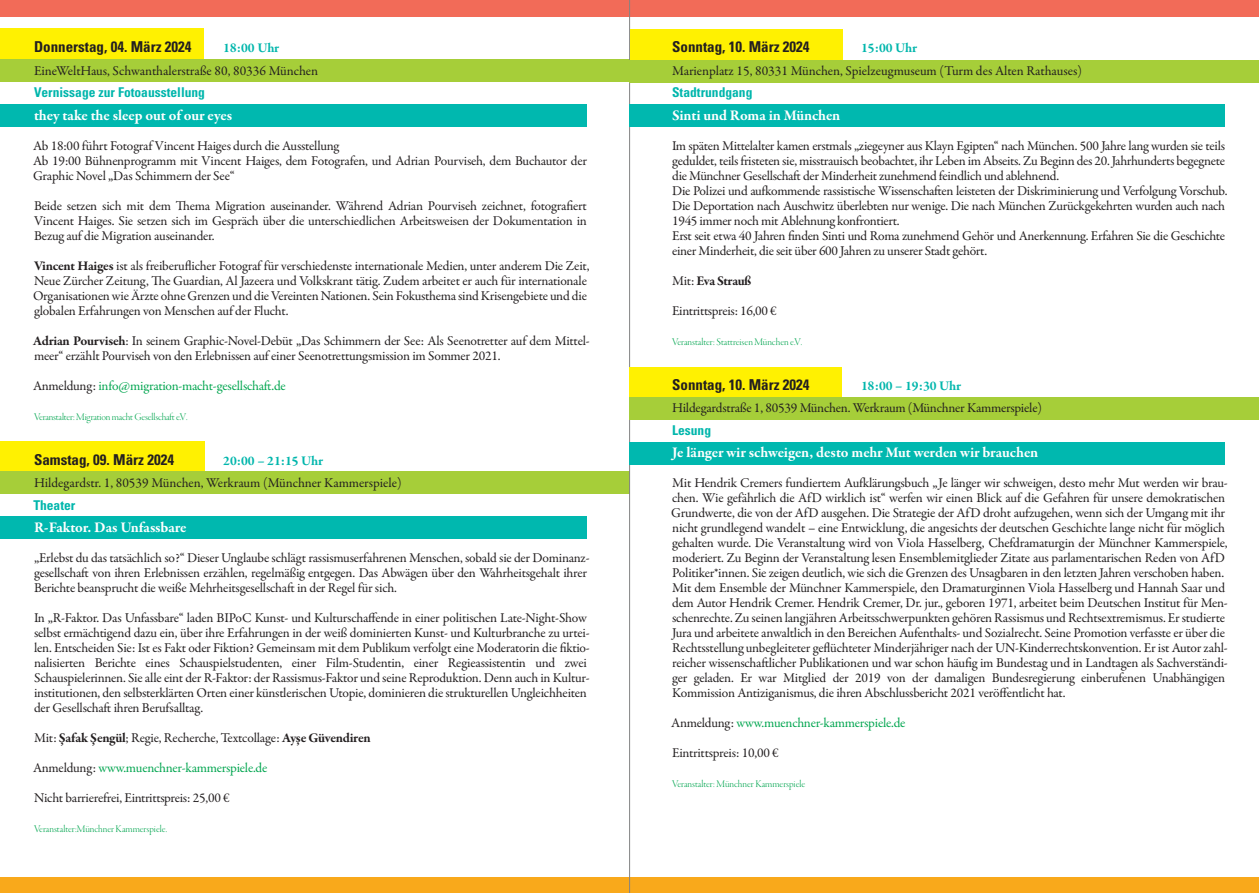
<style>
.page{position:relative;width:1259px;height:893px;background:#fff}
.page>*{position:absolute;margin:0;border:0;box-sizing:border-box;transform-origin:0 0}
.t1{font:700 15px "Garamond Premr Pro";letter-spacing:-.01em;color:#fff}
.t2{font:700 condensed 15px "Univers";color:#231f20}
.t3{font:13.5px/15px "Garamond Premr Pro";letter-spacing:-.02em;color:#231f20}
.t4{font:13.5px "Garamond Premr Pro";letter-spacing:-.015em;color:#00a54f}
.t5{font:13.5px "Garamond Premr Pro";color:#231f20}
.t6{font:700 condensed 13.5px "Univers";color:#00b6ac}
.t7{font:700 13.5px "Garamond Premr Pro";color:#00b6ac}
.t8{font:700 13.5px "Garamond Premr Pro";letter-spacing:-.035em;color:#231f20}
.t9{font:10.5px "Garamond Premr Pro Lt Disp";color:#00a54f}
.s1{font-weight:700}
.s2{color:#231f20}
.s3{font-weight:400}
</style>
<div class="page">
<div style="left:0;top:877px;width:1259px;height:16px;background:#f9a91b"></div>
<div style="left:0;top:0;width:1259px;height:17px;background:#f26b58"></div>
<div style="left:0;top:29px;width:204px;height:30px;background:#fff101"></div>
<div style="left:0;top:441px;width:204px;height:30px;background:#fff101"></div>
<div style="left:0;top:104px;width:587px;height:22px;background:#00b8af"></div>
<div style="left:0;top:517px;width:587px;height:22px;background:#00b8af"></div>
<div style="left:0;top:59px;width:629px;height:22px;background:#a6ce39"></div>
<div style="left:0;top:471px;width:629px;height:22px;background:#a6ce39"></div>
<hr style="left:629px;top:0;width:1px;height:893px;background:#838484">
<div style="left:630px;top:30px;width:212px;height:30px;background:#fff101"></div>
<div style="left:629px;top:367px;width:213px;height:30px;background:#fff101"></div>
<div style="left:630px;top:105px;width:595px;height:22px;background:#00b8af"></div>
<div style="left:630px;top:443px;width:595px;height:22px;background:#00b8af"></div>
<div style="left:629px;top:60px;width:630px;height:22px;background:#a6ce39"></div>
<div style="left:629px;top:397px;width:630px;height:23px;background:#a6ce39"></div>
<p class="t2" style="left:34px;top:41px;width:159px">Donnerstag, 04. März 2024</p>
<p class="t7" style="left:223px;top:42px;width:57px">18:00 Uhr</p>
<p class="t3" style="left:34px;top:64px;width:286px">EineWeltHaus, Schwanthalerstraße 80, 80336 München</p>
<p class="t6" style="left:34px;top:88px;width:172px">Vernissage zur Fotoausstellung</p>
<p class="t1" style="left:34px;top:109px;width:200px">they take the sleep out of our eyes</p>
<p class="t3" style="left:33px;top:139px;width:555px">Ab 18:00 führt Fotograf Vincent Haiges durch die Ausstellung<br>Ab 19:00 Bühnenprogramm mit Vincent Haiges, dem Fotografen, und Adrian Pourviseh, dem Buchautor der<br>Graphic Novel „Das Schimmern der See“</p>
<p class="t3" style="left:34px;top:199px;width:554px;text-align:justify">Beide setzen sich mit dem Thema Migration auseinander. Während Adrian Pourviseh zeichnet, fotografiert Vincent Haiges. Sie setzen sich im Gespräch über die unterschiedlichen Arbeitsweisen der Dokumentation in Bezug auf die Migration auseinander.</p>
<p class="t3" style="left:33px;top:259px;width:558px"><span class="s1">Vincent Haiges</span> ist als freiberuflicher Fotograf für verschiedenste internationale Medien, unter anderem Die Zeit, Neue Zürcher Zeitung, The Guardian, Al Jazeera und Volkskrant tätig. Zudem arbeitet er auch für internationale Organisationen wie Ärzte ohne Grenzen und die Vereinten Nationen. Sein Fokusthema sind Krisengebiete und die globalen Erfahrungen von Menschen auf der Flucht.</p>
<p class="t3" style="left:33px;top:334px;width:558px"><span class="s1">Adrian Pourviseh</span>: In seinem Graphic-Novel-Debüt „Das Schimmern der See: Als Seenotretter auf dem Mittel&shy;meer“ erzählt Pourviseh von den Erlebnissen auf einer Seenotrettungsmission im Sommer 2021.</p>
<p class="t4" style="left:33px;top:380px;width:254px"><span class="s2">Anmeldung:</span> info@migration-macht-gesellschaft.de</p>
<p class="t9" style="left:34px;top:412px;width:155px">Veranstalter:MigrationmachtGesellschaft e.V.</p>
<p class="t2" style="left:34px;top:454px;width:141px">Samstag, 09. März 2024</p>
<p class="t7" style="left:223px;top:455px;width:101px">20:00 – 21:15 Uhr</p>
<p class="t5" style="left:34px;top:477px;width:369px">Hildegardstr. 1, 80539 München, Werkraum (Münchner Kammerspiele)</p>
<p class="t6" style="left:33px;top:500px;width:43px">Theater</p>
<p class="t1" style="left:34px;top:521px;width:154px">R-Faktor. Das Unfassbare</p>
<p class="t3" style="left:34px;top:552px;width:557px">„Erlebst du das tatsächlich so?“ Dieser Unglaube schlägt rassismuserfahrenen Menschen, sobald sie der Dominanz&shy;gesellschaft von ihren Erlebnissen erzählen, regelmäßig entgegen. Das Abwägen über den Wahrheitsgehalt ihrer<br>Berichte beansprucht die weiße Mehrheitsgesellschaft in der Regel für sich.</p>
<p class="t3" style="left:34px;top:612px;width:557px">In „R-Faktor. Das Unfassbare“ laden BIPoC Kunst- und Kulturschaffende in einer politischen Late-Night-Show selbst ermächtigend dazu ein, über ihre Erfahrungen in der weiß dominierten Kunst- und Kulturbranche zu urtei&shy;len. Entscheiden Sie: Ist es Fakt oder Fiktion? Gemeinsam mit dem Publikum verfolgt eine Moderatorin die fiktio&shy;nalisierten Berichte eines Schauspielstudenten, einer Film-Studentin, einer Regieassistentin und zwei Schauspielerinnen. Sie alle eint der R-Faktor: der Rassismus-Faktor und seine Reproduktion. Denn auch in Kultur&shy;institutionen, den selbsterklärten Orten einer künstlerischen Utopie, dominieren die strukturellen Ungleichheiten der Gesellschaft ihren Berufsalltag.</p>
<p class="t3" style="left:34px;top:732px;width:338px">Mit: <span class="s1">Şafak Şengül</span>; Regie, Recherche, Textcollage: <span class="s1">Ayşe Güvendiren</span></p>
<p class="t4" style="left:33px;top:762px;width:236px"><span class="s2">Anmeldung:</span> www.muenchner-kammerspiele.de</p>
<p class="t3" style="left:34px;top:792px;width:197px">Nicht barrierefrei, Eintrittspreis: 25,00 €</p>
<p class="t9" style="left:34px;top:825px;width:135px">Veranstalter:Münchner Kammerspiele.</p>
<p class="t2" style="left:672px;top:41px;width:139px">Sonntag, 10. März 2024</p>
<p class="t7" style="left:861px;top:42px;width:57px">15:00 Uhr</p>
<p class="t3" style="left:672px;top:64px;width:411px">Marienplatz 15, 80331 München, Spielzeugmuseum (Turm des Alten Rathauses)</p>
<p class="t6" style="left:672px;top:88px;width:82px">Stadtrundgang</p>
<p class="t1" style="left:672px;top:109px;width:170px">Sinti und Roma in München</p>
<p class="t3" style="left:672px;top:139px;width:557px">Im späten Mittelalter kamen erstmals „ziegeyner aus Klayn Egipten“ nach München. 500 Jahre lang wurden sie teils geduldet, teils fristeten sie, misstrauisch beobachtet, ihr Leben im Abseits. Zu Beginn des 20. Jahrhunderts begegnete die Münchner Gesellschaft der Minderheit zunehmend feindlich und ablehnend.<br>Die Polizei und aufkommende rassistische Wissenschaften leisteten der Diskriminierung und Verfolgung Vorschub.<br>Die Deportation nach Auschwitz überlebten nur wenige. Die nach München Zurückgekehrten wurden auch nach 1945 immer noch mit Ablehnung konfrontiert.<br>Erst seit etwa 40 Jahren finden Sinti und Roma zunehmend Gehör und Anerkennung. Erfahren Sie die Geschichte einer Minderheit, die seit über 600 Jahren zu unserer Stadt gehört.</p>
<p class="t8" style="left:672px;top:275px;width:81px"><span class="s3">Mit:</span> Eva Strauß</p>
<p class="t3" style="left:672px;top:304px;width:106px">Eintrittspreis: 16,00 €</p>
<p class="t9" style="left:672px;top:337px;width:131px">Veranstalter: Stattreisen München e.V.</p>
<p class="t2" style="left:672px;top:379px;width:139px">Sonntag, 10. März 2024</p>
<p class="t7" style="left:861px;top:380px;width:101px">18:00 – 19:30 Uhr</p>
<p class="t3" style="left:672px;top:402px;width:371px">Hildegardstraße 1, 80539 München. Werkraum (Münchner Kammerspiele)</p>
<p class="t6" style="left:672px;top:425px;width:40px">Lesung</p>
<p class="t1" style="left:672px;top:446px;width:367px">Je länger wir schweigen, desto mehr Mut werden wir brauchen</p>
<p class="t3" style="left:671px;top:477px;width:558px">Mit Hendrik Cremers fundiertem Aufklärungsbuch „Je länger wir schweigen, desto mehr Mut werden wir brau&shy;chen. Wie gefährlich die AfD wirklich ist“ werfen wir einen Blick auf die Gefahren für unsere demokratischen Grundwerte, die von der AfD ausgehen. Die Strategie der AfD droht aufzugehen, wenn sich der Umgang mit ihr nicht grundlegend wandelt – eine Entwicklung, die angesichts der deutschen Geschichte lange nicht für möglich gehalten wurde. Die Veranstaltung wird von Viola Hasselberg, Chefdramaturgin der Münchner Kammerspiele, moderiert. Zu Beginn der Veranstaltung lesen Ensemblemitglieder Zitate aus parlamentarischen Reden von AfD Politiker*innen. Sie zeigen deutlich, wie sich die Grenzen des Unsagbaren in den letzten Jahren verschoben haben.<br>Mit dem Ensemble der Münchner Kammerspiele, den Dramaturginnen Viola Hasselberg und Hannah Saar und dem Autor Hendrik Cremer. Hendrik Cremer, Dr. jur., geboren 1971, arbeitet beim Deutschen Institut für Men&shy;schenrechte. Zu seinen langjähren Arbeitsschwerpunkten gehören Rassismus und Rechtsextremismus. Er studierte Jura und arbeitete anwaltlich in den Bereichen Aufenthalts- und Sozialrecht. Seine Promotion verfasste er über die Rechtsstellung unbegleiteter geflüchteter Minderjähriger nach der UN-Kinderrechtskonvention. Er ist Autor zahl&shy;reicher wissenschaftlicher Publikationen und war schon häufig im Bundestag und in Landtagen als Sachverständi&shy;ger geladen. Er war Mitglied der 2019 von der damaligen Bundesregierung einberufenen Unabhängigen Kommission Antiziganismus, die ihren Abschlussbericht 2021 veröffentlicht hat.</p>
<p class="t4" style="left:671px;top:717px;width:236px"><span class="s2">Anmeldung:</span> www.muenchner-kammerspiele.de</p>
<p class="t3" style="left:672px;top:747px;width:108px">Eintrittspreis: 10,00 €</p>
<p class="t9" style="left:672px;top:780px;width:135px">Veranstalter: Münchner Kammerspiele</p>
</div>
